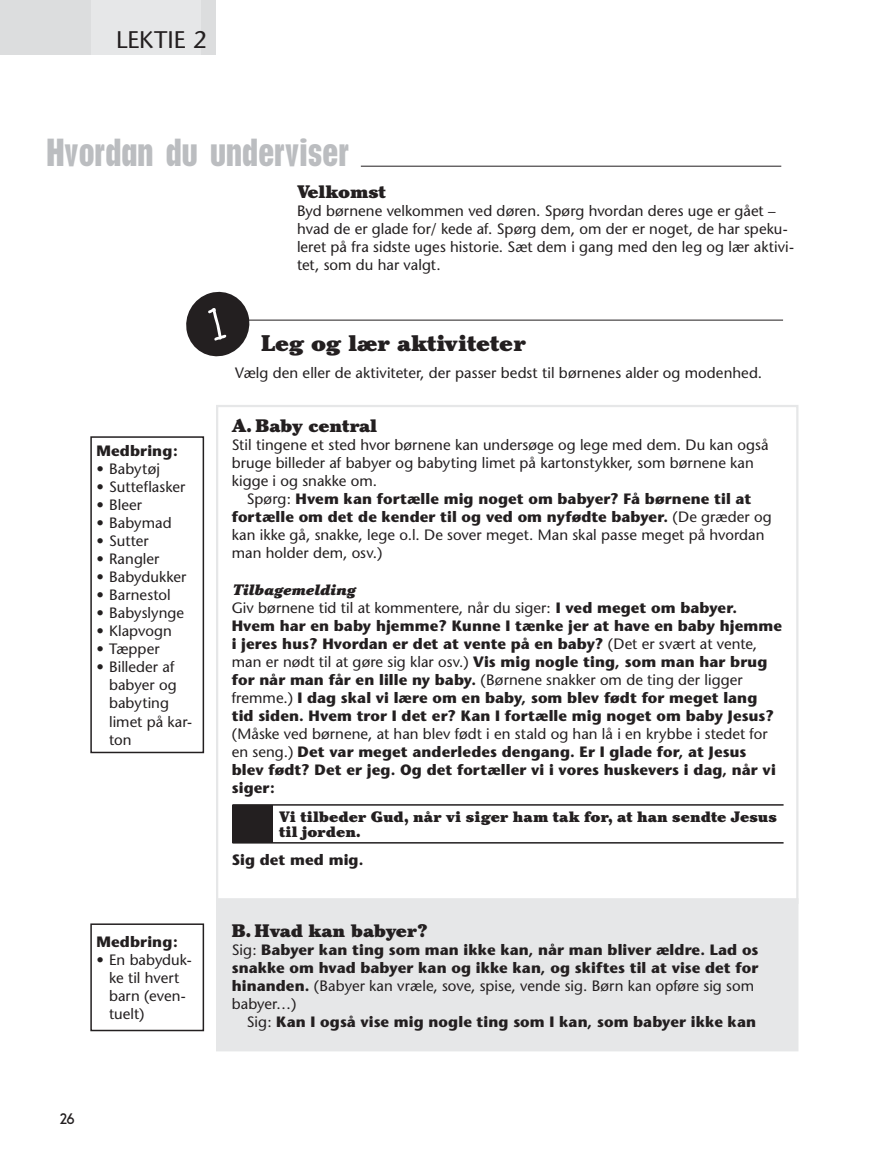
<style>
.page{position:relative;width:893px;height:1149px;background:#fff}
.page>*{position:absolute;margin:0;border:0;box-sizing:border-box;transform-origin:0 0}
.t1{font:700 condensed 36px "Placard";color:#bbbdc0}
.t2{font:24px "Stone Sans";color:#231f20}
.t3{font:900 22.5px "Cheltenham";color:#231f20}
.t4{font:900 18px "Cheltenham";color:#231f20}
.t5{font:700 15px/18px "Stone Sans";letter-spacing:.005em;color:#231f20}
.t6{font:15px/18px "Stone Sans";letter-spacing:.005em;color:#231f20}
.t7{font:900 15px/15px "Cheltenham";letter-spacing:.005em;color:#231f20}
.t8{font:italic 900 15px "Cheltenham";letter-spacing:.005em;color:#231f20}
.t9{font:700 15px "JM New Garden";color:#231f20}
.s1{font-weight:700}
.s2{font-weight:400}
</style>
<div class="page">
<div style="left:0;top:0;width:91px;height:54px;background:#dcddde"></div>
<div style="left:91px;top:0;width:110px;height:54px;background:#e6e7e8"></div>
<div style="left:201px;top:0;width:15px;height:54px;background:#dcddde"></div>
<hr style="left:361px;top:166px;width:420px;height:1px;background:#231f20">
<hr style="left:234px;top:319px;width:549px;height:1px;background:#231f20">
<div style="left:90px;top:436px;width:114px;height:317px;border:2px solid #231f20"></div>
<div style="left:232px;top:805px;width:41px;height:37px;background:#231f20"></div>
<hr style="left:232px;top:803px;width:552px;height:2px;background:#231f20">
<hr style="left:232px;top:841px;width:552px;height:2px;background:#231f20">
<div style="left:217px;top:899px;width:580px;height:150px;background:#e6e7e8"></div>
<div style="left:216px;top:897px;width:582px;height:154px;border:2px solid #e6e7e8"></div>
<div style="left:90px;top:923px;width:114px;height:107px;border:2px solid #231f20"></div>
<svg style="left:186px;top:291px;width:67px;height:66px"></svg>
<h2 class="t2" style="left:116px;top:30px;width:92px">LEKTIE 2</h2>
<h1 class="t1" style="left:46px;top:134px;width:304px">Hvordan du underviser</h1>
<p class="t4" style="left:297px;top:185px;width:90px">Velkomst</p>
<p class="t6" style="left:297px;top:203px;width:498px">Byd børnene velkommen ved døren. Spørg hvordan deres uge er gået – hvad de er glade for/ kede af. Spørg dem, om der er noget, de har speku&shy;leret på fra sidste uges historie. Sæt dem i gang med den leg og lær aktivi&shy;tet, som du har valgt.</p>
<p class="t5" style="left:96px;top:443px;width:83px">Medbring:</p>
<p class="t6" style="left:96px;top:461px;width:65px">• Babytøj</p>
<p class="t6" style="left:96px;top:479px;width:90px">• Sutteflasker</p>
<p class="t6" style="left:96px;top:497px;width:47px">• Bleer</p>
<p class="t6" style="left:96px;top:515px;width:77px">• Babymad</p>
<p class="t6" style="left:96px;top:533px;width:54px">• Sutter</p>
<p class="t6" style="left:96px;top:551px;width:65px">• Rangler</p>
<p class="t6" style="left:96px;top:569px;width:91px">• Babydukker</p>
<p class="t6" style="left:96px;top:587px;width:76px">• Barnestol</p>
<p class="t6" style="left:96px;top:605px;width:89px">• Babyslynge</p>
<p class="t6" style="left:96px;top:623px;width:77px">• Klapvogn</p>
<p class="t6" style="left:96px;top:641px;width:65px">• Tæpper</p>
<p class="t6" style="left:109px;top:659px;width:85px;text-indent:-13px">• Billeder af babyer og babyting limet på kar&shy;ton</p>
<p class="t5" style="left:96px;top:934px;width:83px">Medbring:</p>
<p class="t6" style="left:109px;top:952px;width:84px;text-indent:-13px">• En babyduk&shy;ke til hvert barn (even&shy;tuelt)</p>
<p class="t9" style="left:60px;top:1113px;width:17px">26</p>
<h3 class="t3" style="left:261px;top:334px;width:266px">Leg og lær aktiviteter</h3>
<p class="t6" style="left:235px;top:365px;width:528px">Vælg den eller de aktiviteter, der passer bedst til børnenes alder og modenhed.</p>
<p class="t4" style="left:232px;top:419px;width:147px">A. Baby central</p>
<p class="t6" style="left:232px;top:437px;width:538px">Stil tingene et sted hvor børnene kan undersøge og lege med dem. Du kan også bruge billeder af babyer og babyting limet på kartonstykker, som børnene kan kigge i og snakke om.</p>
<p class="t6" style="left:232px;top:491px;width:541px;text-indent:15px">Spørg: <span class="s1">Hvem kan fortælle mig noget om babyer? Få børnene til at fortælle om det de kender til og ved om nyfødte babyer.</span> (De græder og kan ikke gå, snakke, lege o.l. De sover meget. Man skal passe meget på hvordan man holder dem, osv.)</p>
<p class="t8" style="left:232px;top:583px;width:125px">Tilbagemelding</p>
<p class="t5" style="left:232px;top:599px;width:552px"><span class="s2">Giv børnene tid til at kommentere, når du siger:</span> I ved meget om babyer.<br>Hvem har en baby hjemme? Kunne I tænke jer at have en baby hjemme i jeres hus? Hvordan er det at vente på en baby? <span class="s2">(Det er svært at vente, man er nødt til at gøre sig klar osv.)</span> Vis mig nogle ting, som man har brug for når man får en lille ny baby. <span class="s2">(Børnene snakker om de ting der ligger fremme.)</span> I dag skal vi lære om en baby, som blev født for meget lang tid siden. Hvem tror I det er? Kan I fortælle mig noget om baby Jesus?</p>
<p class="t5" style="left:232px;top:725px;width:545px"><span class="s2">(Måske ved børnene, at han blev født i en stald og han lå i en krybbe i stedet for en seng.)</span> Det var meget anderledes dengang. Er I glade for, at Jesus blev født? Det er jeg. Og det fortæller vi i vores huskevers i dag, når vi siger:</p>
<p class="t7" style="left:279px;top:810px;width:499px">Vi tilbeder Gud, når vi siger ham tak for, at han sendte Jesus til jorden.</p>
<p class="t5" style="left:232px;top:851px;width:133px">Sig det med mig.</p>
<p class="t4" style="left:232px;top:923px;width:198px">B. Hvad kan babyer?</p>
<p class="t5" style="left:232px;top:941px;width:528px"><span class="s2">Sig:</span> Babyer kan ting som man ikke kan, når man bliver ældre. Lad os snakke om hvad babyer kan og ikke kan, og skiftes til at vise det for hinanden. <span class="s2">(Babyer kan vræle, sove, spise, vende sig. Børn kan opføre sig som babyer…)</span></p>
<p class="t5" style="left:247px;top:1013px;width:511px"><span class="s2">Sig:</span> Kan I også vise mig nogle ting som I kan, som babyer ikke kan</p>
</div>
